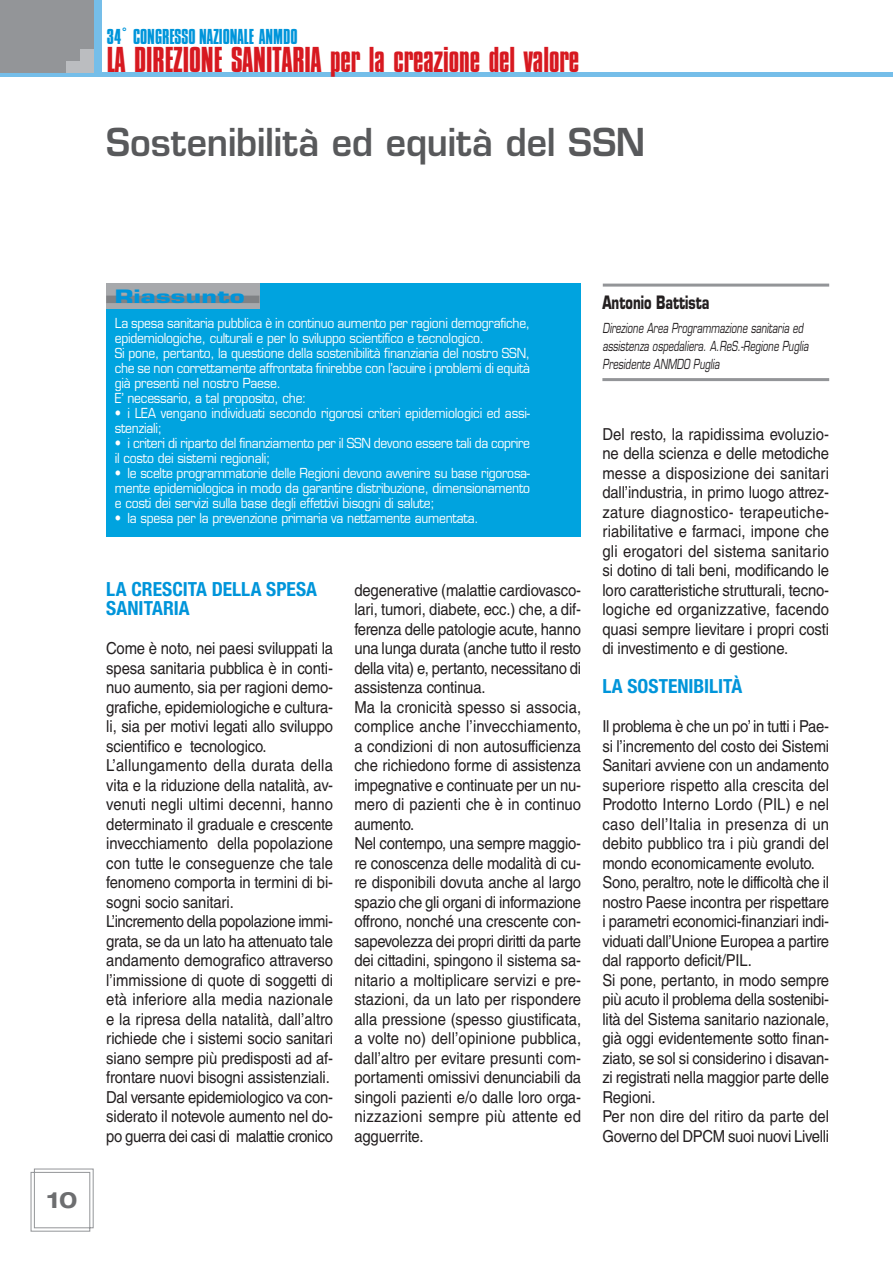
<style>
.page{position:relative;width:893px;height:1263px;background:#fff}
.page>*{position:absolute;margin:0;border:0;box-sizing:border-box;transform-origin:0 0}
.t1{font:37.5px "Compacta Plain";color:#d71920}
.t2{font:600 37.5px "Eurostile LT Std";letter-spacing:-.005em;color:#58595b;scale:.95 1}
.t3{font:22.5px "Compacta Plain";color:#0095da}
.t4{font:700 expanded 22.5px "Helvetica Neue LT Std";color:#6d6e70}
.t5{font:700 condensed 19.5px/19.5px "Helvetica Neue LT Std";color:#0095da}
.t6{font:700 18px "Eurostile LT Std";color:#231f20;scale:.7 1}
.t7{font:700 18px "Eurostile LT Std";letter-spacing:.01em;color:#0095da;scale:1.4 1}
.t8{font:16.5px/19.5px "Helvetica LT Std";letter-spacing:-.01em;color:#231f20;scale:.9 1}
.t9{font:13.5px/15px "Eurostile LT Std";letter-spacing:-.02em;color:#fff;scale:.9 1}
.t10{font:italic 13.5px/18px "Eurostile LT Std";color:#231f20;scale:.7 1}
</style>
<div class="page">
<div style="left:94px;top:0;width:8px;height:72px;background:#75bee9"></div>
<div style="left:0;top:72px;width:893px;height:5px;background:#75bee9"></div>
<div style="left:0;top:0;width:94px;height:72px;background:#939598"></div>
<div style="left:66px;top:49px;width:28px;height:23px;background:#bbbdc0"></div>
<div style="left:63px;top:44px;width:17px;height:17px;background:#939598"></div>
<svg style="left:30px;top:1168px;width:64px;height:64px"></svg>
<hr style="left:603px;top:284px;width:226px;height:3px;background:#939598">
<hr style="left:602px;top:378px;width:227px;height:3px;background:#939598">
<div style="left:106px;top:284px;width:475px;height:253px;background:#00a3df"></div>
<div style="left:106px;top:284px;width:153px;height:25px;background:#a7a9ac"></div>
<div style="left:106px;top:296px;width:153px;height:7px;background:#808285"></div>
<h2 class="t3" style="left:107px;top:28px;width:192px">34° CONGRESSO NAZIONALE ANMDO</h2>
<h1 class="t1" style="left:107px;top:46px;width:474px">LA DIREZIONE SANITARIA per la creazione del valore</h1>
<h1 class="t2" style="left:106px;top:129px;width:569px">Sostenibilità ed equità del SSN</h1>
<h2 class="t4" style="left:47px;top:1192px;width:32px">10</h2>
<p class="t7" style="left:115px;top:290px;width:94px">Riassunto</p>
<p class="t9" style="left:115px;top:316px;width:463px">La spesa sanitaria pubblica è in continuo aumento per ragioni demografiche, epidemiologiche, culturali e per lo sviluppo scientifico e tecnologico.<br>Si pone, pertanto, la questione della sostenibilità finanziaria del nostro SSN, che se non correttamente affrontata finirebbe con l’acuire i problemi di equità già presenti nel nostro Paese.<br>E’ necessario, a tal proposito, che:</p>
<p class="t9" style="left:115px;top:406px;width:463px">• i LEA vengano individuati secondo rigorosi criteri epidemiologici ed assi&shy;stenziali;</p>
<p class="t9" style="left:115px;top:436px;width:463px">• i criteri di riparto del finanziamento per il SSN devono essere tali da coprire il costo dei sistemi regionali;</p>
<p class="t9" style="left:115px;top:466px;width:463px;text-align:justify">• le scelte programmatorie delle Regioni devono avvenire su base rigorosa&shy;mente epidemiologica in modo da garantire distribuzione, dimensionamento e costi dei servizi sulla base degli effettivi bisogni di salute;</p>
<p class="t9" style="left:115px;top:511px;width:406px">• la spesa per la prevenzione primaria va nettamente aumentata.</p>
<p class="t5" style="left:106px;top:581px;width:212px">LA CRESCITA DELLA SPESA<br>SANITARIA</p>
<p class="t8" style="left:106px;top:640px;width:254px">Come è noto, nei paesi sviluppati la spesa sanitaria pubblica è in conti&shy;nuo aumento, sia per ragioni demo&shy;grafiche, epidemiologiche e cultura&shy;li, sia per motivi legati allo sviluppo scientifico e tecnologico.<br>L’allungamento della durata della vita e la riduzione della natalità, av&shy;venuti negli ultimi decenni, hanno determinato il graduale e crescente invecchiamento della popolazione con tutte le conseguenze che tale fenomeno comporta in termini di bi&shy;sogni socio sanitari.<br>L’incremento della popolazione immi&shy;grata, se da un lato ha attenuato tale andamento demografico attraverso l’immissione di quote di soggetti di età inferiore alla media nazionale e la ripresa della natalità, dall’altro richiede che i sistemi socio sanitari siano sempre più predisposti ad af&shy;frontare nuovi bisogni assistenziali.<br>Dal versante epidemiologico va con&shy;siderato il notevole aumento nel do&shy;po guerra dei casi di malattie cronico</p>
<p class="t8" style="left:354px;top:582px;width:253px">degenerative (malattie cardiovasco&shy;lari, tumori, diabete, ecc.) che, a dif&shy;ferenza delle patologie acute, hanno una lunga durata (anche tutto il resto della vita) e, pertanto, necessitano di assistenza continua.<br>Ma la cronicità spesso si associa, complice anche l’invecchiamento, a condizioni di non autosufficienza che richiedono forme di assistenza impegnative e continuate per un nu&shy;mero di pazienti che è in continuo aumento.<br>Nel contempo, una sempre maggio&shy;re conoscenza delle modalità di cu&shy;re disponibili dovuta anche al largo spazio che gli organi di informazione offrono, nonché una crescente con&shy;sapevolezza dei propri diritti da parte dei cittadini, spingono il sistema sa&shy;nitario a moltiplicare servizi e pre&shy;stazioni, da un lato per rispondere alla pressione (spesso giustificata, a volte no) dell’opinione pubblica, dall’altro per evitare presunti com&shy;portamenti omissivi denunciabili da singoli pazienti e/o dalle loro orga&shy;nizzazioni sempre più attente ed agguerrite.</p>
<p class="t6" style="left:602px;top:296px;width:155px">Antonio Battista</p>
<p class="t10" style="left:602px;top:320px;width:296px">Direzione Area Programmazione sanitaria ed assistenza ospedaliera. A.ReS.-Regione Puglia<br>Presidente ANMDO Puglia</p>
<p class="t8" style="left:602px;top:426px;width:253px;text-align:justify">Del resto, la rapidissima evoluzio&shy;ne della scienza e delle metodiche messe a disposizione dei sanitari dall’industria, in primo luogo attrez&shy;zature diagnostico- terapeutiche&shy;riabilitative e farmaci, impone che gli erogatori del sistema sanitario si dotino di tali beni, modificando le loro caratteristiche strutturali, tecno&shy;logiche ed organizzative, facendo quasi sempre lievitare i propri costi di investimento e di gestione.</p>
<p class="t5" style="left:602px;top:679px;width:141px">LA SOSTENIBILITÀ</p>
<p class="t8" style="left:602px;top:718px;width:253px">Il problema è che un po’ in tutti i Pae&shy;si l’incremento del costo dei Sistemi Sanitari avviene con un andamento superiore rispetto alla crescita del Prodotto Interno Lordo (PIL) e nel caso dell’Italia in presenza di un debito pubblico tra i più grandi del mondo economicamente evoluto.<br>Sono, peraltro, note le difficoltà che il nostro Paese incontra per rispettare i parametri economici-finanziari indi&shy;viduati dall’Unione Europea a partire dal rapporto deficit/PIL.<br>Si pone, pertanto, in modo sempre più acuto il problema della sostenibi&shy;lità del Sistema sanitario nazionale, già oggi evidentemente sotto finan&shy;ziato, se sol si considerino i disavan&shy;zi registrati nella maggior parte delle Regioni.<br>Per non dire del ritiro da parte del Governo del DPCM suoi nuovi Livelli</p>
</div>
